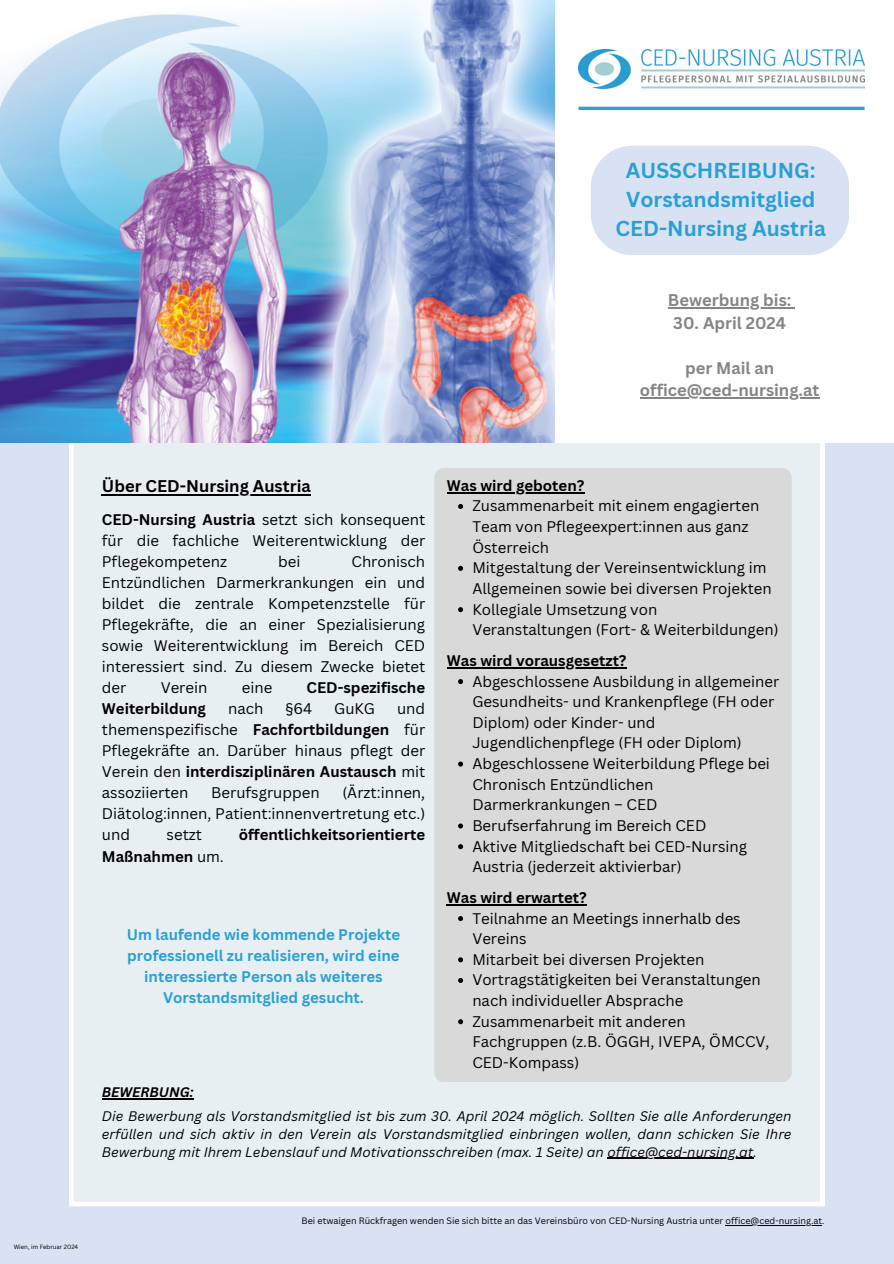
<style>
.page{position:relative;width:894px;height:1264px;background:#fff}
.page>*{position:absolute;margin:0;border:0;box-sizing:border-box;transform-origin:0 0}
.t1{font:700 21px/29.2px "Canva Sans";color:#28a0d5;text-align:center}
.t2{font:700 16.5px "Canva Sans";color:#858584}
.t3{font:700 16.5px "Canva Sans";color:#000}
.t4{font:15px/21px "Canva Sans";color:#000}
.t5{font:700 15px/21px "Canva Sans";color:#28a0d5;text-align:center}
.t6{font:700 15px "Canva Sans";color:#000}
.t7{font:italic 13.5px/18px "Canva Sans";color:#000;text-align:justify}
.t8{font:italic 700 13.5px "Canva Sans";color:#000}
.t9{font:9px "Canva Sans";color:#000}
.t10{font:6px "Canva Sans";color:#000}
.s1{font-weight:700}
.s2{font-weight:400}
</style>
<div class="page">
<div style="left:0;top:0;width:893px;height:1263px;background:#d9e2f2"></div>
<div style="left:69px;top:442px;width:755px;height:763px;background:#e8eff2"></div>
<img style="left:0;top:0;width:555px;height:442px">
<div style="left:555px;top:0;width:338px;height:442px;background:#fff"></div>
<img style="left:578px;top:50px;width:286px;height:39px">
<hr style="left:578px;top:107px;width:286px;height:3px;background:#329ed2">
<div style="left:591px;top:146px;width:257px;height:109px;background:#d9e2f2"></div>
<div style="left:434px;top:468px;width:357px;height:614px;background:#d9d9d9;border-radius:10px"></div>
<hr style="left:667px;top:307px;width:124px;height:2px;background:#858584">
<hr style="left:639px;top:397px;width:180px;height:2px;background:#858584">
<hr style="left:102px;top:494px;width:209px;height:1px;background:#000">
<hr style="left:446px;top:492px;width:138px;height:1px;background:#000">
<svg style="left:458px;top:504px;width:5px;height:5px"></svg>
<svg style="left:458px;top:566px;width:5px;height:5px"></svg>
<svg style="left:458px;top:607px;width:5px;height:5px"></svg>
<hr style="left:446px;top:667px;width:180px;height:1px;background:#000">
<svg style="left:458px;top:679px;width:5px;height:5px"></svg>
<svg style="left:458px;top:761px;width:5px;height:5px"></svg>
<svg style="left:458px;top:823px;width:5px;height:5px"></svg>
<svg style="left:458px;top:844px;width:5px;height:5px"></svg>
<hr style="left:446px;top:904px;width:140px;height:1px;background:#000">
<svg style="left:458px;top:916px;width:5px;height:5px"></svg>
<svg style="left:458px;top:957px;width:5px;height:5px"></svg>
<svg style="left:458px;top:978px;width:5px;height:4px"></svg>
<svg style="left:458px;top:1019px;width:5px;height:5px"></svg>
<hr style="left:607px;top:1157px;width:146px;height:1px;background:#000">
<hr style="left:102px;top:1098px;width:91px;height:1px;background:#000">
<hr style="left:725px;top:1224px;width:96px;height:1px;background:#000">
<h1 class="t1" style="left:615px;top:155px;width:212px">AUSSCHREIBUNG:<br>Vorstandsmitglied<br>CED-Nursing Austria</h1>
<h2 class="t2" style="left:667px;top:289px;width:125px">Bewerbung bis:</h2>
<h2 class="t2" style="left:673px;top:311px;width:114px">30. April 2024</h2>
<h2 class="t2" style="left:684px;top:356px;width:91px">per Mail an</h2>
<h2 class="t2" style="left:639px;top:379px;width:181px">office@ced-nursing.at</h2>
<p class="t10" style="left:14px;top:1242px;width:66px">Wien, im Februar 2024</p>
<h3 class="t3" style="left:102px;top:474px;width:210px">Über CED-Nursing Austria</h3>
<h2 class="t4" style="left:102px;top:509px;width:325px;text-align:justify"><span class="s1">CED-Nursing Austria</span> setzt sich konsequent für die fachliche Weiterentwicklung der Pflegekompetenz</h2>
<h2 class="t6" style="left:446px;top:475px;width:139px">Was wird geboten?</h2>
<p class="t4" style="left:472px;top:495px;width:288px;line-height:20.5px">Zusammenarbeit mit einem engagierten<br>Team von Pflegeexpert:innen aus ganz<br>Österreich</p>
<p class="t4" style="left:472px;top:557px;width:301px;line-height:20.5px">Mitgestaltung der Vereinsentwicklung im<br>Allgemeinen sowie bei diversen Projekten</p>
<p class="t4" style="left:472px;top:598px;width:308px;line-height:20.5px">Kollegiale Umsetzung von<br>Veranstaltungen (Fort- &amp; Weiterbildungen)</p>
<h2 class="t6" style="left:446px;top:650px;width:181px">Was wird vorausgesetzt?</h2>
<p class="t4" style="left:472px;top:670px;width:308px;line-height:20.5px">Abgeschlossene Ausbildung in allgemeiner Gesundheits- und Krankenpflege (FH oder Diplom) oder Kinder- und Jugendlichenpflege (FH oder Diplom)</p>
<p class="t4" style="left:472px;top:753px;width:299px;line-height:20.5px">Abgeschlossene Weiterbildung Pflege bei<br>Chronisch Entzündlichen<br>Darmerkrankungen – CED</p>
<p class="t4" style="left:472px;top:814px;width:235px">Berufserfahrung im Bereich CED</p>
<p class="t4" style="left:472px;top:835px;width:276px;line-height:20.5px">Aktive Mitgliedschaft bei CED-Nursing<br>Austria (jederzeit aktivierbar)</p>
<h2 class="t6" style="left:446px;top:886px;width:141px">Was wird erwartet?</h2>
<p class="t4" style="left:472px;top:907px;width:270px;line-height:20.5px">Teilnahme an Meetings innerhalb des<br>Vereins</p>
<p class="t4" style="left:472px;top:948px;width:233px">Mitarbeit bei diversen Projekten</p>
<p class="t4" style="left:472px;top:969px;width:290px;line-height:20.5px">Vortragstätigkeiten bei Veranstaltungen nach individueller Absprache</p>
<p class="t4" style="left:472px;top:1010px;width:298px;line-height:20.5px">Zusammenarbeit mit anderen<br>Fachgruppen (z.B. ÖGGH, IVEPA, ÖMCCV,<br>CED-Kompass)</p>
<h5 class="t7" style="left:102px;top:1106px;width:691px">Die Bewerbung als Vorstandsmitglied ist bis zum 30. April 2024 möglich. Sollten Sie alle Anforderungen erfüllen und sich aktiv in den Verein als Vorstandsmitglied einbringen wollen, dann schicken Sie Ihre Bewerbung mit Ihrem Lebenslauf und Motivationsschreiben (max. 1 Seite) an office@ced-nursing.at.</h5>
<h2 class="t4" style="left:102px;top:551px;width:325px;text-align:justify;text-indent:249px">Chronisch Entzündlichen Darmerkrankungen ein und bildet die zentrale Kompetenzstelle für Pflegekräfte, die an einer Spezialisierung sowie Weiterentwicklung im Bereich CED interessiert sind. Zu diesem Zwecke bietet der</h2>
<h2 class="t4" style="left:278px;top:551px;width:24px">bei</h2>
<h2 class="t4" style="left:161px;top:677px;width:48px">Verein</h2>
<h2 class="t4" style="left:242px;top:677px;width:32px">eine</h2>
<h2 class="t6" style="left:306px;top:677px;width:120px">CED-spezifische</h2>
<h2 class="t6" style="left:102px;top:698px;width:106px">Weiterbildung</h2>
<h2 class="t4" style="left:228px;top:698px;width:37px">nach</h2>
<h2 class="t4" style="left:285px;top:698px;width:28px">§64</h2>
<h2 class="t4" style="left:334px;top:698px;width:42px">GuKG</h2>
<h2 class="t4" style="left:102px;top:698px;width:325px;text-align:justify;text-indent:295px">und themenspezifische <span class="s1">Fachfortbildungen</span> für Pflegekräfte an. Darüber hinaus pflegt der Verein den <span class="s1">interdisziplinären Austausch</span> mit assoziierten</h2>
<h2 class="t4" style="left:102px;top:782px;width:325px;text-align:justify;text-indent:240px">(Ärzt:innen, Diätolog:innen, Patient:innenvertretung etc.) und</h2>
<h2 class="t4" style="left:211px;top:782px;width:110px">Berufsgruppen</h2>
<h2 class="t4" style="left:167px;top:824px;width:37px">setzt</h2>
<h2 class="t6" style="left:239px;top:824px;width:188px">öffentlichkeitsorientierte</h2>
<h2 class="t6" style="left:102px;top:845px;width:123px">Maßnahmen <span class="s2">um.</span></h2>
<h4 class="t5" style="left:127px;top:923px;width:275px">Um laufende wie kommende Projekte professionell zu realisieren, wird eine interessierte Person als weiteres Vorstandsmitglied gesucht.</h4>
<p class="t8" style="left:102px;top:1082px;width:93px">BEWERBUNG:</p>
<p class="t9" style="left:301px;top:1214px;width:524px">Bei etwaigen Rückfragen wenden Sie sich bitte an das Vereinsbüro von CED-Nursing Austria unter office@ced-nursing.at.</p>
</div>
